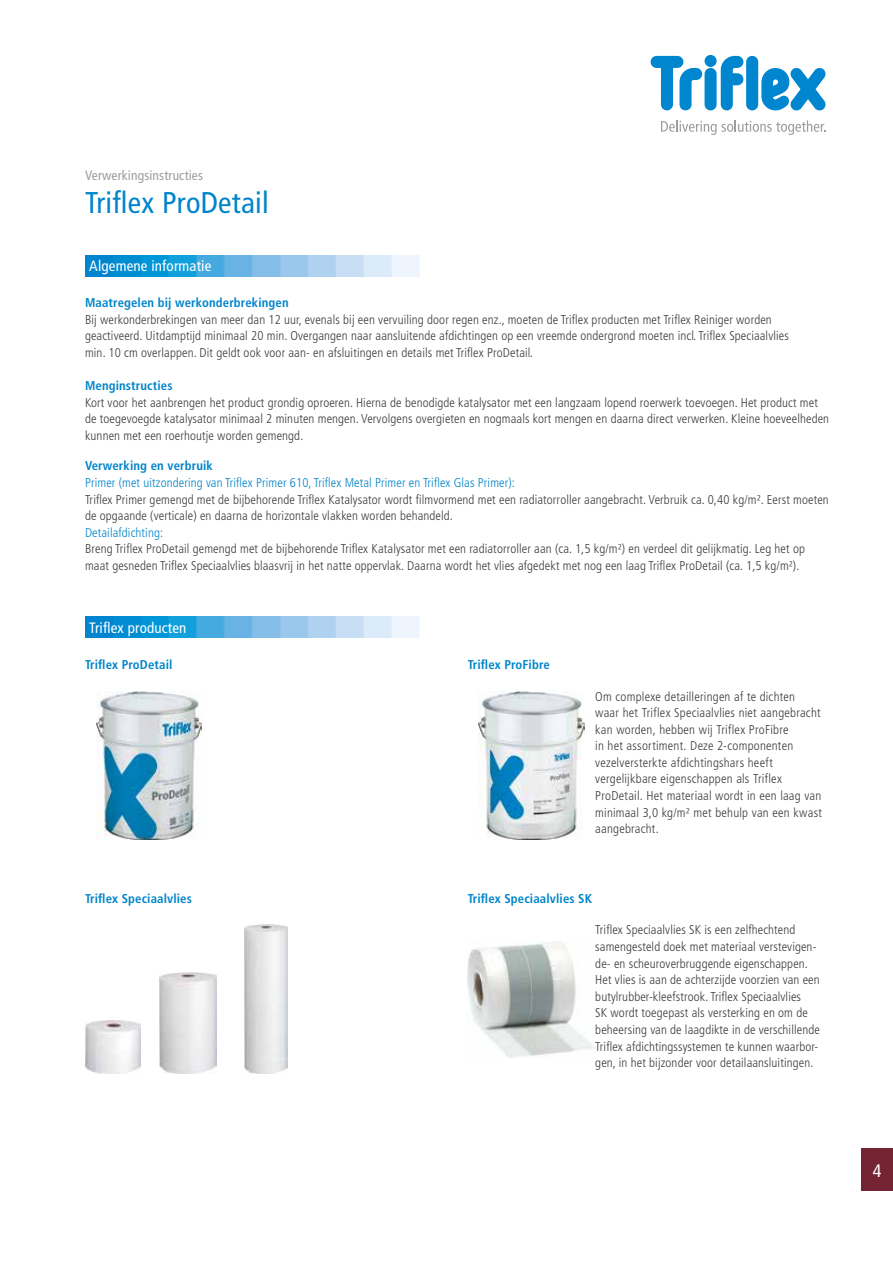
<style>
.page{position:relative;width:893px;height:1263px;background:#fff}
.page>*{position:absolute;margin:0;border:0;box-sizing:border-box;transform-origin:0 0}
.t1{font:condensed 30px "Frutiger LT Pro";letter-spacing:.01em;color:#0084ca}
.t2{font:condensed 18px "Frutiger LT Pro";color:#fff}
.t3{font:condensed 15px "Frutiger LT Pro";letter-spacing:.01em;color:#fff}
.t4{font:condensed 13.5px "Frutiger LT Pro";letter-spacing:.01em;color:#9d9d9c}
.t5{font:300 condensed 12.75px/16.6px "Frutiger LT Pro";letter-spacing:.01em;color:#3c3c3b}
.t6{font:700 condensed 12.75px "Frutiger LT Pro";letter-spacing:.01em;color:#0084ca}
.t7{font:300 condensed 12.75px "Frutiger LT Pro";letter-spacing:.01em;color:#0084ca}
</style>
<div class="page">
<svg style="left:651px;top:56px;width:51px;height:54px"></svg>
<div style="left:705px;top:68px;width:12px;height:42px;background:#0086ce;border-radius:6px"></div>
<div style="left:704px;top:55px;width:13px;height:12px;background:#0086ce;border-radius:50%"></div>
<svg style="left:721px;top:56px;width:22px;height:54px"></svg>
<svg style="left:761px;top:67px;width:64px;height:44px"></svg>
<div style="left:746px;top:56px;width:12px;height:54px;background:#0086ce;border-radius:6px"></div>
<svg style="left:661px;top:120px;width:164px;height:15px"></svg>
<img style="left:85px;top:255px;width:334px;height:21px">
<img style="left:85px;top:617px;width:334px;height:21px">
<img style="left:96px;top:691px;width:106px;height:149px">
<img style="left:478px;top:691px;width:106px;height:149px">
<img style="left:468px;top:941px;width:127px;height:116px">
<div style="left:861px;top:1148px;width:32px;height:43px;background:#752434"></div>
<img style="left:85px;top:1020px;width:56px;height:54px">
<img style="left:159px;top:972px;width:57px;height:102px">
<img style="left:244px;top:925px;width:44px;height:149px">
<p class="t4" style="left:85px;top:168px;width:120px">Verwerkingsinstructies</p>
<h1 class="t1" style="left:85px;top:185px;width:185px">Triflex ProDetail</h1>
<p class="t3" style="left:89px;top:257px;width:124px">Algemene informatie</p>
<p class="t6" style="left:85px;top:295px;width:205px">Maatregelen bij werkonderbrekingen</p>
<p class="t5" style="left:85px;top:311px;width:705px">Bij werkonderbrekingen van meer dan 12 uur, evenals bij een vervuiling door regen enz., moeten de Triflex producten met Triflex Reiniger worden geactiveerd. Uitdamptijd minimaal 20 min. Overgangen naar aansluitende afdichtingen op een vreemde ondergrond moeten incl. Triflex Speciaalvlies min. 10 cm overlappen. Dit geldt ook voor aan- en afsluitingen en details met Triflex ProDetail.</p>
<p class="t6" style="left:85px;top:378px;width:89px">Menginstructies</p>
<p class="t5" style="left:85px;top:394px;width:746px">Kort voor het aanbrengen het product grondig oproeren. Hierna de benodigde katalysator met een langzaam lopend roerwerk toevoegen. Het product met de toegevoegde katalysator minimaal 2 minuten mengen. Vervolgens overgieten en nogmaals kort mengen en daarna direct verwerken. Kleine hoeveelheden kunnen met een roerhoutje worden gemengd.</p>
<p class="t6" style="left:85px;top:458px;width:129px">Verwerking en verbruik</p>
<p class="t7" style="left:85px;top:475px;width:431px">Primer (met uitzondering van Triflex Primer 610, Triflex Metal Primer en Triflex Glas Primer):</p>
<p class="t5" style="left:85px;top:491px;width:745px">Triflex Primer gemengd met de bijbehorende Triflex Katalysator wordt filmvormend met een radiatorroller aangebracht. Verbruik ca. 0,40 kg/m². Eerst moeten de opgaande (verticale) en daarna de horizontale vlakken worden behandeld.</p>
<p class="t7" style="left:85px;top:525px;width:80px">Detailafdichting:</p>
<p class="t5" style="left:85px;top:541px;width:721px">Breng Triflex ProDetail gemengd met de bijbehorende Triflex Katalysator met een radiatorroller aan (ca. 1,5 kg/m²) en verdeel dit gelijkmatig. Leg het op maat gesneden Triflex Speciaalvlies blaasvrij in het natte oppervlak. Daarna wordt het vlies afgedekt met nog een laag Triflex ProDetail (ca. 1,5 kg/m²).</p>
<p class="t3" style="left:89px;top:619px;width:99px">Triflex producten</p>
<p class="t6" style="left:85px;top:657px;width:89px">Triflex ProDetail</p>
<p class="t6" style="left:468px;top:657px;width:84px">Triflex ProFibre</p>
<p class="t5" style="left:595px;top:688px;width:228px">Om complexe detailleringen af te dichten<br>waar het Triflex Speciaalvlies niet aangebracht kan worden, hebben wij Triflex ProFibre<br>in het assortiment. Deze 2-componenten vezelversterkte afdichtingshars heeft vergelijkbare eigenschappen als Triflex ProDetail. Het materiaal wordt in een laag van minimaal 3,0 kg/m² met behulp van een kwast aangebracht.</p>
<p class="t6" style="left:85px;top:890px;width:108px">Triflex Speciaalvlies</p>
<p class="t6" style="left:468px;top:890px;width:126px">Triflex Speciaalvlies SK</p>
<p class="t5" style="left:595px;top:922px;width:226px">Triflex Speciaalvlies SK is een zelfhechtend samengesteld doek met materiaal verstevigen&shy;de- en scheuroverbruggende eigenschappen.<br>Het vlies is aan de achterzijde voorzien van een butylrubber-kleefstrook. Triflex Speciaalvlies<br>SK wordt toegepast als versterking en om de beheersing van de laagdikte in de verschillende Triflex afdichtingssystemen te kunnen waarbor&shy;gen, in het bijzonder voor detailaansluitingen.</p>
<h2 class="t2" style="left:873px;top:1160px;width:10px">4</h2>
</div>
